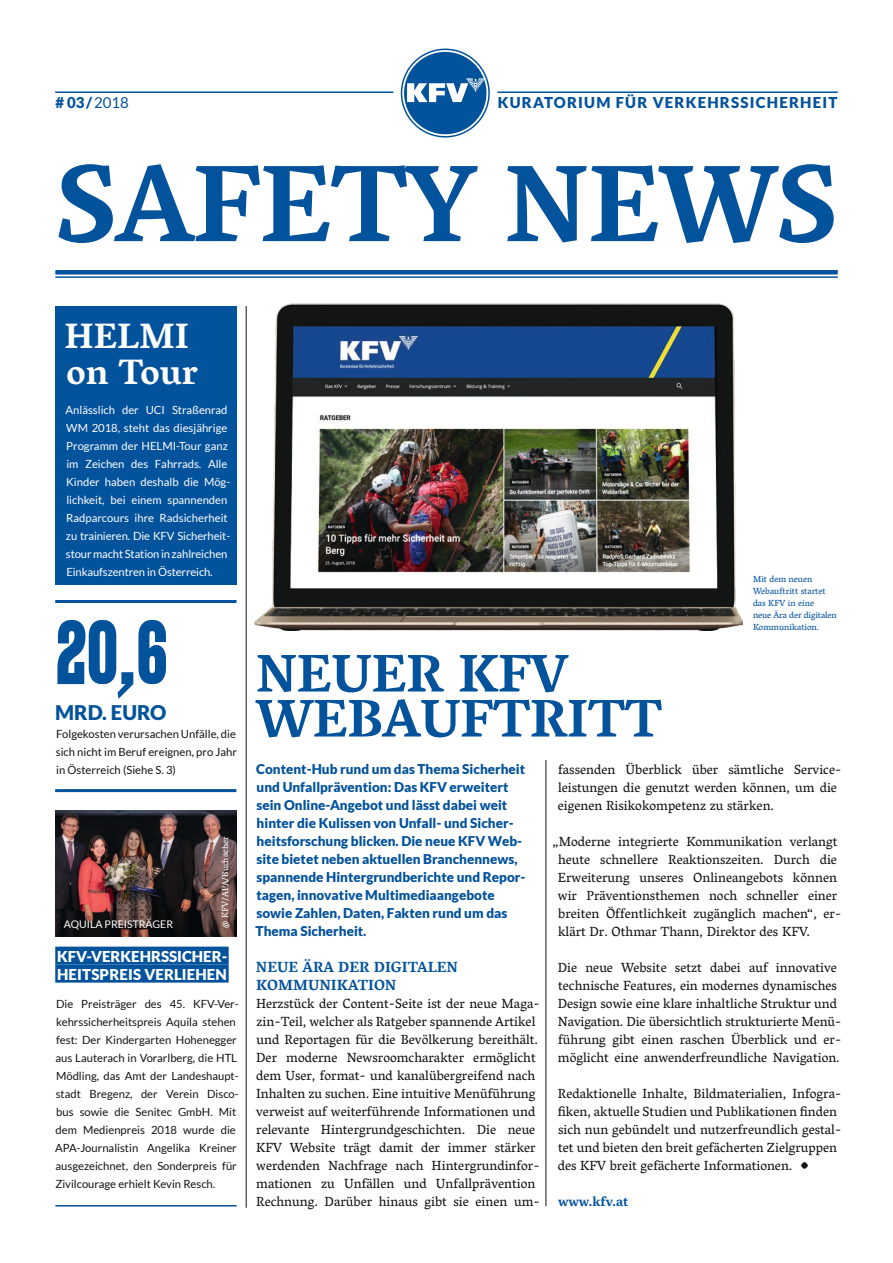
<style>
.page{position:relative;width:893px;height:1263px;background:#fff}
.page>*{position:absolute;margin:0;border:0;box-sizing:border-box;transform-origin:0 0}
.ZEITUNGSTITEL{font:700 111px "Vesper Libre";letter-spacing:-.01em;color:#03529c}
.t1{font:91.5px "The Pyte Foundry Dosage";color:#03529c}
.HL_Vesper_32pt{font:700 54px/45px "Vesper Libre";letter-spacing:-.01em;color:#03529c}
.KURZM_HL_Serif{font:700 36px/36px "Vesper Libre";color:#fff}
.Lauftext{font:30px "Vesper Libre";color:#141314}
.t2{font:900 20.25px "Lato";color:#03529c}
.t3{font:900 15px "Lato";letter-spacing:.08em;color:#03529c}
.KURZM_HL_BLAU_HINTER{font:900 15px/18px "Lato";letter-spacing:.005em;color:#fff}
.VERWEIS_ZU_TITEL{font:700 15px/18px "Vesper Libre";color:#03529c}
.Lauftext-2{font:13.5px/18px "Vesper Libre";color:#141314}
.Einleitungstext{font:900 13.5px/18px "Lato";color:#03529c}
.Lauftext-3{font:700 13.5px "Vesper Libre";letter-spacing:-.01em;color:#03529c}
.KURZM_HL_BLAU_HINTER-2{font:11.25px/18px "Lato";color:#141314}
.KURZM_Lauftext{font:11.25px/18px "Lato";color:#fff}
.KURZM_Lauftext-2{font:11.25px/18px "Lato";color:#141314;text-align:justify}
.Bildunterschrift{font:10.5px "Lato";color:#fff}
.Bildunterschrift-2{font:9px/12px "Vesper Libre";color:#03529c}
.Bildunterschrift-3{font:9px "Vesper Libre";color:#fff}
.s1{font-weight:400}
</style>
<div class="page">
<hr style="left:55px;top:91px;width:338px;height:2px;background:#03529c">
<hr style="left:497px;top:91px;width:341px;height:2px;background:#03529c">
<div style="left:404px;top:52px;width:82px;height:82px;background:#03529c;border-radius:50%"></div>
<div style="left:401px;top:49px;width:89px;height:89px;border:2px solid #03529c;border-radius:50%"></div>
<svg style="left:407px;top:78px;width:78px;height:24px"></svg>
<hr style="left:55px;top:276px;width:783px;height:2px;background:#03529c">
<div style="left:55px;top:270px;width:783px;height:5px;background:#03529c"></div>
<hr style="left:546px;top:760px;width:1px;height:446px;background:#141314">
<hr style="left:246px;top:306px;width:1px;height:902px;background:#141314">
<div style="left:55px;top:306px;width:182px;height:279px;background:#03529c"></div>
<hr style="left:55px;top:1205px;width:182px;height:1px;background:#03529c">
<img style="left:255px;top:304px;width:487px;height:326px">
<img style="left:55px;top:810px;width:182px;height:126px">
<div style="left:55px;top:947px;width:174px;height:18px;background:#03529c"></div>
<div style="left:55px;top:965px;width:174px;height:18px;background:#03529c"></div>
<hr style="left:55px;top:789px;width:181px;height:3px;background:#03529c">
<hr style="left:55px;top:600px;width:182px;height:3px;background:#03529c">
<p class="t3" style="left:55px;top:94px;width:75px"># 03/<span class="s1">2018</span></p>
<p class="t3" style="left:498px;top:94px;width:341px">KURATORIUM FÜR VERKEHRSSICHERHEIT</p>
<p class="ZEITUNGSTITEL" style="left:55px;top:138px;width:784px">SAFETY NEWS</p>
<p class="KURZM_HL_Serif" style="left:65px;top:318px;width:135px">HELMI on Tour</p>
<p class="KURZM_Lauftext" style="left:66px;top:401px;width:166px">Anlässlich der UCI Straßenrad<br>WM 2018, steht das diesjährige<br>Programm der HELMI-Tour ganz im Zeichen des Fahrrads. Alle<br>Kinder haben deshalb die Mög&shy;lichkeit, bei einem spannenden<br>Radparcours ihre Radsicherheit zu trainieren. Die KFV Sicherheit&shy;stour macht Station in zahlreichen<br>Einkaufszentren in Österreich.</p>
<p class="t1" style="left:55px;top:601px;width:114px">20,6</p>
<p class="t2" style="left:55px;top:701px;width:112px">MRD. EURO</p>
<p class="KURZM_Lauftext-2" style="left:56px;top:725px;width:183px">Folgekosten verursachen Unfälle, die sich nicht im Beruf ereignen, pro Jahr in Österreich (Siehe S. 3)</p>
<p class="Bildunterschrift" style="left:64px;top:918px;width:111px">AQUILA PREISTRÄGER</p>
<p class="Bildunterschrift-3" style="left:220px;top:927px;width:93px;rotate:-90deg">@ KFV/APA/Buchacher</p>
<p class="KURZM_HL_BLAU_HINTER" style="left:57px;top:947px;width:172px">KFV-VERKEHRSSICHER-<br>HEITSPREIS VERLIEHEN</p>
<p class="KURZM_HL_BLAU_HINTER-2" style="left:55px;top:995px;width:185px">Die Preisträger des 45. KFV-Ver&shy;kehrssicherheitspreis Aquila stehen fest: Der Kindergarten Hohenegger aus Lauterach in Vorarlberg, die HTL Mödling, das Amt der Landeshaupt&shy;stadt Bregenz, der Verein Disco&shy;bus sowie die Senitec GmbH. Mit dem Medienpreis 2018 wurde die APA-Journalistin Angelika Kreiner ausgezeichnet, den Sonderpreis für Zivilcourage erhielt Kevin Resch.</p>
<p class="HL_Vesper_32pt" style="left:256px;top:650px;width:408px">NEUER KFV<br>WEBAUFTRITT</p>
<p class="Bildunterschrift-2" style="left:753px;top:573px;width:85px">Mit dem neuen<br>Webauftritt startet das KFV in eine<br>neue Ära der digitalen<br>Kommunikation.</p>
<p class="Einleitungstext" style="left:256px;top:760px;width:271px">Content-Hub rund um das Thema Sicherheit und Unfallprävention: Das KFV erweitert sein Online-Angebot und lässt dabei weit hinter die Kulissen von Unfall- und Sicher&shy;heitsforschung blicken. Die neue KFV Web&shy;site bietet neben aktuellen Branchennews, spannende Hintergrundberichte und Repor&shy;tagen, innovative Multimediaangebote sowie Zahlen, Daten, Fakten rund um das Thema Sicherheit.</p>
<p class="VERWEIS_ZU_TITEL" style="left:256px;top:958px;width:204px">NEUE ÄRA DER DIGITALEN<br>KOMMUNIKATION</p>
<p class="Lauftext-2" style="left:256px;top:994px;width:285px">Herzstück der Content-Seite ist der neue Maga&shy;zin-Teil, welcher als Ratgeber spannende Artikel und Reportagen für die Bevölkerung bereithält.<br>Der moderne Newsroomcharakter ermöglicht dem User, format- und kanalübergreifend nach Inhalten zu suchen. Eine intuitive Menüführung verweist auf weiterführende Informationen und relevante Hintergrundgeschichten. Die neue KFV Website trägt damit der immer stärker werdenden Nachfrage nach Hintergrundinfor&shy;mationen zu Unfällen und Unfallprävention Rechnung. Darüber hinaus gibt sie einen um-</p>
<p class="Lauftext-2" style="left:558px;top:760px;width:283px">fassenden Überblick über sämtliche Service&shy;leistungen die genutzt werden können, um die eigenen Risikokompetenz zu stärken.</p>
<p class="Lauftext-2" style="left:558px;top:832px;width:285px;text-indent:-5px">„Moderne integrierte Kommunikation verlangt heute schnellere Reaktionszeiten. Durch die Erweiterung unseres Onlineangebots können wir Präventionsthemen noch schneller einer breiten Öffentlichkeit zugänglich machen“, er&shy;klärt Dr. Othmar Thann, Direktor des KFV.</p>
<p class="Lauftext-2" style="left:558px;top:958px;width:285px">Die neue Website setzt dabei auf innovative technische Features, ein modernes dynamisches Design sowie eine klare inhaltliche Struktur und Navigation. Die übersichtlich strukturierte Menü‑ führung gibt einen raschen Überblick und er&shy;möglicht eine anwenderfreundliche Navigation.</p>
<p class="Lauftext-2" style="left:558px;top:1084px;width:285px">Redaktionelle Inhalte, Bildmaterialien, Infogra&shy;fiken, aktuelle Studien und Publikationen finden sich nun gebündelt und nutzerfreundlich gestal&shy;tet und bieten den breit gefächerten Zielgruppen des KFV breit gefächerte Informationen.</p>
<p class="Lauftext" style="left:800px;top:1145px;width:11px">•</p>
<p class="Lauftext-3" style="left:558px;top:1193px;width:72px">www.kfv.at</p>
</div>
